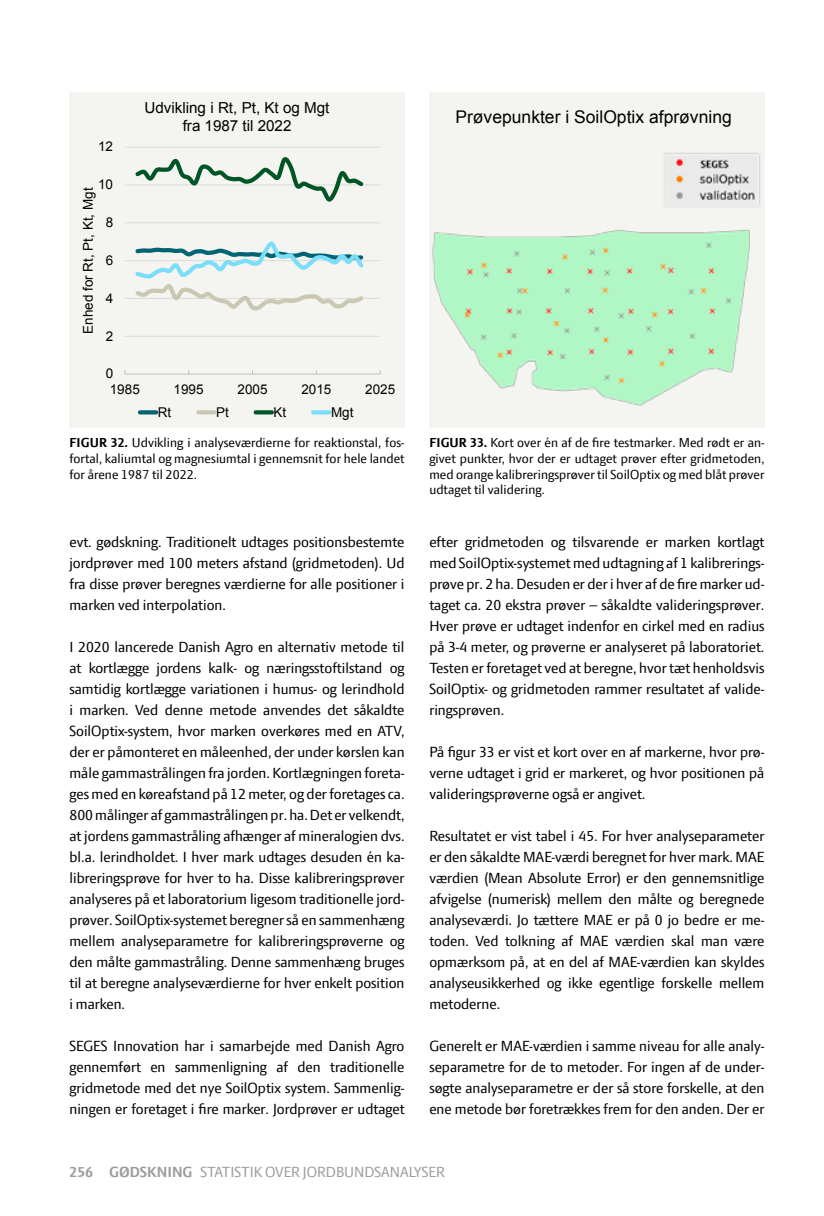
<style>
.page{position:relative;width:824px;height:1216px;background:#fff}
.page>*{position:absolute;margin:0;border:0;box-sizing:border-box;transform-origin:0 0}
.t1{font:17.5px "Arial";color:#000}
.t2{font:15.75px/21px "LF Press Sans";color:#000;text-align:justify}
.t3{font:15.75px "LF Press Sans";color:#9c9c9d}
.t4{font:15.22px/17.5px "Arial";color:#000;text-align:center}
.t5{font:14px/15.8px "LF Press Sans";letter-spacing:.005em;color:#000;text-align:justify}
.t6{font:13.47px "Arial";color:#000}
.s1{font-weight:700}
</style>
<div class="page">
<div style="left:70px;top:93px;width:334px;height:335px;background:#f4f4f0"></div>
<hr style="left:125px;top:336px;width:255px;height:1px;background:#dadada">
<hr style="left:125px;top:298px;width:255px;height:1px;background:#dadada">
<hr style="left:125px;top:260px;width:255px;height:1px;background:#dadada">
<hr style="left:125px;top:222px;width:255px;height:1px;background:#dadada">
<hr style="left:125px;top:185px;width:255px;height:1px;background:#dadada">
<hr style="left:125px;top:147px;width:255px;height:1px;background:#dadada">
<hr style="left:125px;top:374px;width:255px;height:1px;background:#c1c1c1">
<svg style="left:132px;top:157px;width:235px;height:45px"></svg>
<svg style="left:135px;top:241px;width:229px;height:70px"></svg>
<svg style="left:140px;top:410px;width:16px;height:4px"></svg>
<svg style="left:198px;top:410px;width:16px;height:4px"></svg>
<svg style="left:256px;top:410px;width:16px;height:4px"></svg>
<svg style="left:313px;top:410px;width:16px;height:4px"></svg>
<div style="left:429px;top:93px;width:335px;height:335px;background:#f4f5f0"></div>
<img style="left:432px;top:153px;width:328px;height:253px">
<p class="t6" style="left:98px;top:138px;width:16px">12</p>
<p class="t6" style="left:98px;top:176px;width:16px">10</p>
<p class="t6" style="left:79px;top:334px;width:148px;rotate:-90deg">Enhed for Rt, Pt, Kt, Mgt</p>
<p class="t6" style="left:106px;top:213px;width:9px">8</p>
<p class="t6" style="left:106px;top:251px;width:9px">6</p>
<p class="t6" style="left:106px;top:289px;width:9px">4</p>
<p class="t6" style="left:106px;top:327px;width:9px">2</p>
<p class="t6" style="left:106px;top:365px;width:9px">0</p>
<p class="t4" style="left:144px;top:99px;width:186px">Udvikling i Rt, Pt, Kt og Mgt fra 1987 til 2022</p>
<p class="t6" style="left:110px;top:381px;width:32px">1985</p>
<p class="t6" style="left:174px;top:381px;width:32px">1995</p>
<p class="t6" style="left:237px;top:381px;width:32px">2005</p>
<p class="t6" style="left:301px;top:381px;width:32px">2015</p>
<p class="t6" style="left:365px;top:381px;width:32px">2025</p>
<p class="t6" style="left:158px;top:403px;width:15px">Rt</p>
<p class="t6" style="left:216px;top:403px;width:14px">Pt</p>
<p class="t6" style="left:273px;top:403px;width:14px">Kt</p>
<p class="t6" style="left:331px;top:403px;width:24px">Mgt</p>
<p class="t5" style="left:69px;top:434px;width:336px"><span class="s1">FIGUR 32.</span> Udvikling i analyseværdierne for reaktionstal, fos&shy;fortal, kaliumtal og magnesiumtal i gennemsnit for hele landet for årene 1987 til 2022.</p>
<p class="t2" style="left:69px;top:531px;width:336px">evt. gødskning. Traditionelt udtages positionsbestemte jordprøver med 100 meters afstand (gridmetoden). Ud fra disse prøver beregnes værdierne for alle positioner i marken ved interpolation.</p>
<p class="t2" style="left:69px;top:636px;width:336px">I 2020 lancerede Danish Agro en alternativ metode til at kortlægge jordens kalk- og næringsstoftilstand og samtidig kortlægge variationen i humus- og lerindhold i marken. Ved denne metode anvendes det såkaldte SoilOptix-system, hvor marken overkøres med en ATV, der er påmonteret en måleenhed, der under kørslen kan måle gammastrålingen fra jorden. Kortlægningen foreta&shy;ges med en køreafstand på 12 meter, og der foretages ca.<br>800 målinger af gammastrålingen pr. ha. Det er velkendt, at jordens gammastråling afhænger af mineralogien dvs. bl.a. lerindholdet. I hver mark udtages desuden én ka&shy;libreringsprøve for hver to ha. Disse kalibreringsprøver analyseres på et laboratorium ligesom traditionelle jord&shy;prøver. SoilOptix-systemet beregner så en sammenhæng mellem analyseparametre for kalibreringsprøverne og den målte gammastråling. Denne sammenhæng bruges til at beregne analyseværdierne for hver enkelt position i marken.</p>
<p class="t2" style="left:69px;top:1035px;width:336px">SEGES I nnovation har i samarbejde med Danish Agro gennemført en sammenligning af den traditionelle gridmetode med det nye SoilOptix system. Sammenlig&shy;ningen er foretaget i fire marker. Jordprøver er udtaget</p>
<p class="t1" style="left:455px;top:105px;width:278px">Prøvepunkter i SoilOptix afprøvning</p>
<p class="t5" style="left:429px;top:434px;width:336px"><span class="s1">FIGUR 33.</span> Kort over én af de fire testmarker. Med rødt er an&shy;givet punkter, hvor der er udtaget prøver efter gridmetoden, med orange kalibreringsprøver til SoilOptix og med blåt prøver udtaget til validering.</p>
<p class="t2" style="left:429px;top:531px;width:336px">efter gridmetoden og tilsvarende er marken kortlagt med SoilOptix-systemet med udtagning af 1 kalibrerings&shy;prøve pr. 2 ha. Desuden er der i hver af de fire marker ud&shy;taget ca. 20 ekstra prøver – såkaldte valideringsprøver.<br>Hver prøve er udtaget indenfor en cirkel med en radius på 3-4 meter, og prøverne er analyseret på laboratoriet.<br>Testen er foretaget ved at beregne, hvor tæt henholdsvis SoilOptix- og gridmetoden rammer resultatet af valide&shy;ringsprøven.</p>
<p class="t2" style="left:429px;top:740px;width:336px">På figur 33 er vist et kort over en af markerne, hvor prø&shy;verne udtaget i grid er markeret, og hvor positionen på valideringsprøverne også er angivet.</p>
<p class="t2" style="left:429px;top:824px;width:336px">Resultatet er vist tabel i 45. For hver analyseparameter er den såkaldte MAE-værdi beregnet for hver mark. MAE værdien (M ean Absolute Error) er den gennemsnitlige afvigelse (numerisk) mellem den målte og beregnede analyseværdi. Jo tættere MAE er på 0 jo bedre er me&shy;toden. Ved tolkning af MAE værdien skal man være opmærksom på, at en del af MAE-værdien kan skyldes analyseusikkerhed og ikke egentlige forskelle mellem metoderne.</p>
<p class="t2" style="left:429px;top:1034px;width:336px">Generelt er MAE-værdien i samme niveau for alle analy&shy;separametre for de to metoder. For ingen af de under&shy;søgte analyseparametre er der så store forskelle, at den ene metode bør foretrækkes frem for den anden. Der er</p>
<p class="t3" style="left:69px;top:1162px;width:377px"><span class="s1">256 GØDSKNING</span> Statistik over jordbu ndsanalyser</p>
</div>
